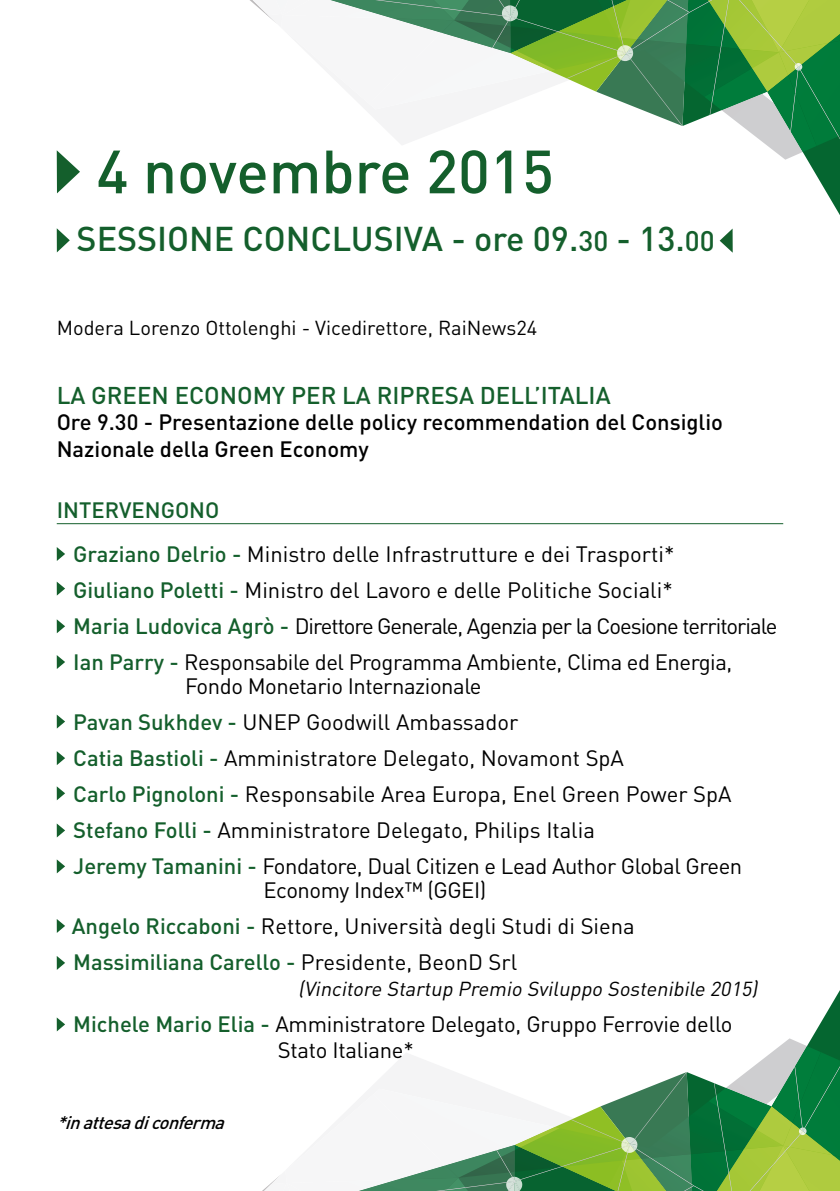
<style>
.page{position:relative;width:840px;height:1191px;background:#fff}
.page>*{position:absolute;margin:0;border:0;box-sizing:border-box;transform-origin:0 0}
.t1{font:500 60px "DIN Pro";color:#145f2c}
.t2{font:500 34px "DIN Pro";color:#145f2c}
.t3{font:500 24px "DIN Pro";color:#145f2c}
.t4{font:22px/36px "DIN Pro";letter-spacing:-.01em;color:#000}
.t5{font:500 22px/26.4px "DIN Pro";color:#000}
.t6{font:italic 20px "DIN Pro";color:#000}
.t7{font:20px "DIN Pro";color:#000}
.t8{font:italic 500 18px "DIN Pro";color:#000}
.s1{font-size:28px}
.s2{font-weight:500;color:#145f2c}
</style>
<div class="page">
<svg style="left:250px;top:0;width:589px;height:214px"></svg>
<svg style="left:57px;top:150px;width:23px;height:43px"></svg>
<svg style="left:262px;top:992px;width:577px;height:199px"></svg>
<svg style="left:57px;top:228px;width:13px;height:24px"></svg>
<svg style="left:719px;top:229px;width:13px;height:23px"></svg>
<svg style="left:57px;top:547px;width:8px;height:14px"></svg>
<svg style="left:57px;top:582px;width:8px;height:13px"></svg>
<svg style="left:57px;top:619px;width:8px;height:14px"></svg>
<svg style="left:57px;top:655px;width:8px;height:14px"></svg>
<svg style="left:57px;top:715px;width:8px;height:13px"></svg>
<svg style="left:57px;top:751px;width:8px;height:14px"></svg>
<svg style="left:57px;top:786px;width:8px;height:14px"></svg>
<svg style="left:57px;top:823px;width:8px;height:14px"></svg>
<svg style="left:57px;top:859px;width:8px;height:14px"></svg>
<svg style="left:57px;top:919px;width:8px;height:14px"></svg>
<svg style="left:57px;top:956px;width:8px;height:14px"></svg>
<svg style="left:57px;top:1017px;width:8px;height:14px"></svg>
<hr style="left:57px;top:523px;width:725px;height:1px;background:#145f2c">
<h1 class="t1" style="left:96px;top:131px;width:459px">4 novembre 2015</h1>
<h2 class="t2" style="left:77px;top:215px;width:639px">SESSIONE CONCLUSIVA - ore 09.<span class="s1">30</span> - 13.<span class="s1">00</span></h2>
<p class="t7" style="left:57px;top:314px;width:481px">Modera Lorenzo Ottolenghi - Vicedirettore, RaiNews24</p>
<p class="t3" style="left:57px;top:379px;width:555px">LA GREEN ECONOMY PER LA RIPRESA DELL’ITALIA</p>
<p class="t5" style="left:57px;top:408px;width:667px">Ore 9.30 - Presentazione delle policy recommendation del Consiglio<br>Nazionale della Green Economy</p>
<p class="t4" style="left:73px;top:487px;width:602px;line-height:44px;text-indent:-16px"><span class="s2">INTERVENGONO<br>Graziano Delrio -</span> Ministro delle Infrastrutture e dei Trasporti*</p>
<p class="t4" style="left:73px;top:571px;width:705px"><span class="s2">Giuliano Poletti -</span> Ministro del Lavoro e delle Politiche Sociali*<br><span class="s2">Maria Ludovica Agrò -</span> Direttore Generale, Agenzia per la Coesione territoriale<br><span class="s2">Ian Parry -</span> Responsabile del Programma Ambiente, Clima ed Energia,</p>
<p class="t4" style="left:73px;top:667px;width:670px;text-indent:112px">Fondo Monetario Internazionale<br><span class="s2">Pavan Sukhdev -</span> UNEP Goodwill Ambassador<br><span class="s2">Catia Bastioli -</span> Amministratore Delegato, Novamont SpA<br><span class="s2">Carlo Pignoloni -</span> Responsabile Area Europa, Enel Green Power SpA <span class="s2">Stefano Folli -</span> Amministratore Delegato, Philips Italia<br><span class="s2">Jeremy Tamanini -</span> Fondatore, Dual Citizen e Lead Author Global Green</p>
<p class="t4" style="left:72px;top:871px;width:564px;text-indent:191px">Economy Index™ (GGEI)<br><span class="s2">Angelo Riccaboni -</span> Rettore, Università degli Studi di Siena<br><span class="s2">Massimiliana Carello -</span> Presidente, BeonD Srl</p>
<p class="t6" style="left:298px;top:975px;width:465px">(Vincitore Startup Premio Sviluppo Sostenibile 2015)</p>
<p class="t4" style="left:278px;top:1010px;width:456px;line-height:26px;text-indent:-204px"><span class="s2">Michele Mario Elia -</span> Amministratore Delegato, Gruppo Ferrovie dello<br>Stato Italiane*</p>
<p class="t8" style="left:57px;top:1110px;width:175px">*inattesadiconferma</p>
</div>
